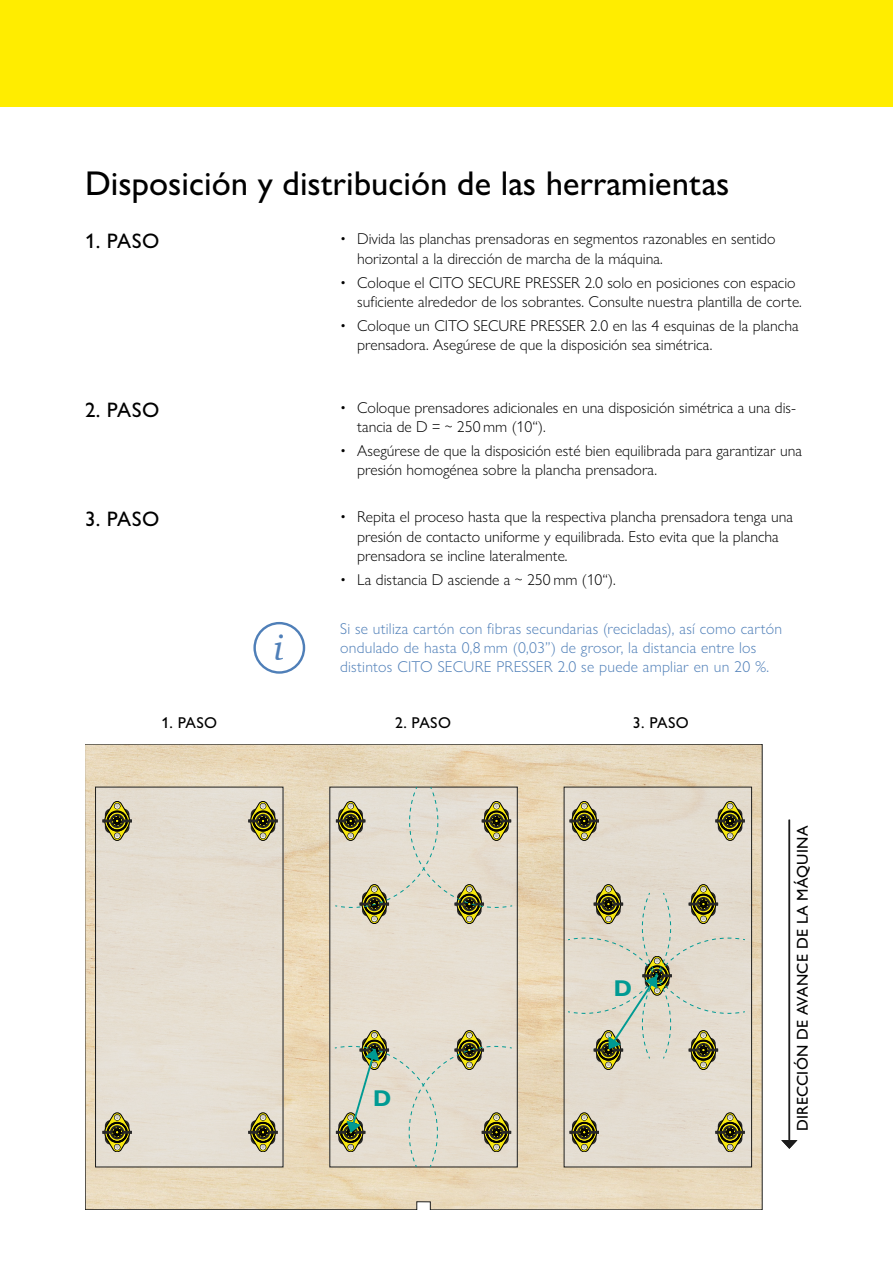
<style>
.page{position:relative;width:893px;height:1263px;background:#fff}
.page>*{position:absolute;margin:0;border:0;box-sizing:border-box;transform-origin:0 0}
.t1{font:italic 36.45px "Charter";color:#4f7fb8}
.t2{font:500 34.5px "Gill Sans Nova";color:#000}
.t3{font:700 22.95px "Gill Sans Nova";color:#009a93}
.t4{font:500 21px "Gill Sans Nova";letter-spacing:.015em;color:#000}
.t5{font:300 15.75px/19.5px "Gill Sans Nova";color:#000}
.t6{font:300 15.75px/18.9px "Gill Sans Nova";letter-spacing:.015em;color:#4f7fb8}
.t7{font:500 15.75px "Gill Sans Nova";letter-spacing:.015em;color:#000}
</style>
<div class="page">
<div style="left:0;top:0;width:893px;height:106px;background:#ffed00"></div>
<svg style="left:85px;top:744px;width:677px;height:466px;background:#e2d2b4"></svg>
<div style="left:566px;top:789px;width:184px;height:376px;background:#e3dccf"></div>
<div style="left:564px;top:787px;width:188px;height:380px;border:1px solid #1e1e1c"></div>
<div style="left:97px;top:789px;width:184px;height:376px;background:#e5ded1"></div>
<div style="left:95px;top:787px;width:188px;height:380px;border:1px solid #1e1e1c"></div>
<div style="left:332px;top:789px;width:183px;height:376px;background:#e6ded0"></div>
<svg style="left:102px;top:801px;width:30px;height:39px"></svg>
<svg style="left:248px;top:801px;width:30px;height:39px"></svg>
<svg style="left:248px;top:1113px;width:30px;height:39px"></svg>
<svg style="left:102px;top:1113px;width:30px;height:39px"></svg>
<svg style="left:569px;top:801px;width:30px;height:39px"></svg>
<svg style="left:715px;top:801px;width:30px;height:39px"></svg>
<svg style="left:715px;top:1113px;width:30px;height:39px"></svg>
<svg style="left:569px;top:1113px;width:30px;height:39px"></svg>
<svg style="left:334px;top:786px;width:179px;height:138px;background:#d1cbb8"></svg>
<svg style="left:334px;top:1030px;width:179px;height:138px;background:#d0cbb8"></svg>
<svg style="left:567px;top:884px;width:179px;height:185px;background:#d0ccb9"></svg>
<hr style="left:789px;top:820px;width:1px;height:320px;background:#1c1c1c">
<svg style="left:781px;top:1140px;width:16px;height:9px"></svg>
<div style="left:253px;top:622px;width:52px;height:52px;border:2px solid #4f7fb8;border-radius:50%"></div>
<h2 class="t2" style="left:85px;top:162px;width:646px">Disposición y distribución de las herramientas</h2>
<h3 class="t4" style="left:85px;top:228px;width:76px">1. PASO</h3>
<p class="t5" style="left:357px;top:229px;width:420px;text-indent:-17px">• Divida las planchas prensadoras en segmentos razonables en sentido horizontal a la dirección de marcha de la máquina.</p>
<p class="t5" style="left:357px;top:272px;width:446px;text-indent:-17px">• Coloque el CITO SECURE PRESSER 2.0 solo en posiciones con espacio suficiente alrededor de los sobrantes. Consulte nuestra plantilla de corte.</p>
<p class="t5" style="left:357px;top:316px;width:443px;text-indent:-17px">• Coloque un CITO SECURE PRESSER 2.0 en las 4 esquinas de la plancha prensadora. Asegúrese de que la disposición sea simétrica.</p>
<h3 class="t4" style="left:85px;top:397px;width:76px">2. PASO</h3>
<h3 class="t4" style="left:85px;top:506px;width:76px">3. PASO</h3>
<h1 class="t1" style="left:274px;top:617px;width:12px">i</h1>
<p class="t5" style="left:357px;top:397px;width:440px;text-indent:-17px">• Coloque prensadores adicionales en una disposición simétrica a una dis&shy;tancia de D = ~ 250 mm (10“).</p>
<p class="t5" style="left:357px;top:441px;width:446px;text-indent:-17px">• Asegúrese de que la disposición esté bien equilibrada para garantizar una presión homogénea sobre la plancha prensadora.</p>
<p class="t5" style="left:357px;top:507px;width:437px;text-indent:-17px">• Repita el proceso hasta que la respectiva plancha prensadora tenga una presión de contacto uniforme y equilibrada. Esto evita que la plancha prensadora se incline lateralmente.</p>
<p class="t5" style="left:340px;top:570px;width:277px">• La distancia D asciende a ~ 250 mm (10“).</p>
<p class="t6" style="left:340px;top:619px;width:444px">Si se utiliza cartón con fibras secundarias (recicladas), así como cartón ondulado de hasta 0,8 mm (0,03”) de grosor, la distancia entre los distintos CITO SECURE PRESSER 2.0 se puede ampliar en un 20 %.</p>
<p class="t7" style="left:161px;top:713px;width:57px">1. PASO</p>
<p class="t7" style="left:395px;top:713px;width:57px">2. PASO</p>
<p class="t7" style="left:633px;top:713px;width:57px">3. PASO</p>
<h3 class="t3" style="left:373px;top:1083px;width:20px">D</h3>
<h3 class="t3" style="left:614px;top:974px;width:20px">D</h3>
<p class="t7" style="left:793px;top:1131px;width:307px;rotate:-90deg">DIRECCIÓN DE AVANCE DE LA MÁQUINA</p>
</div>
